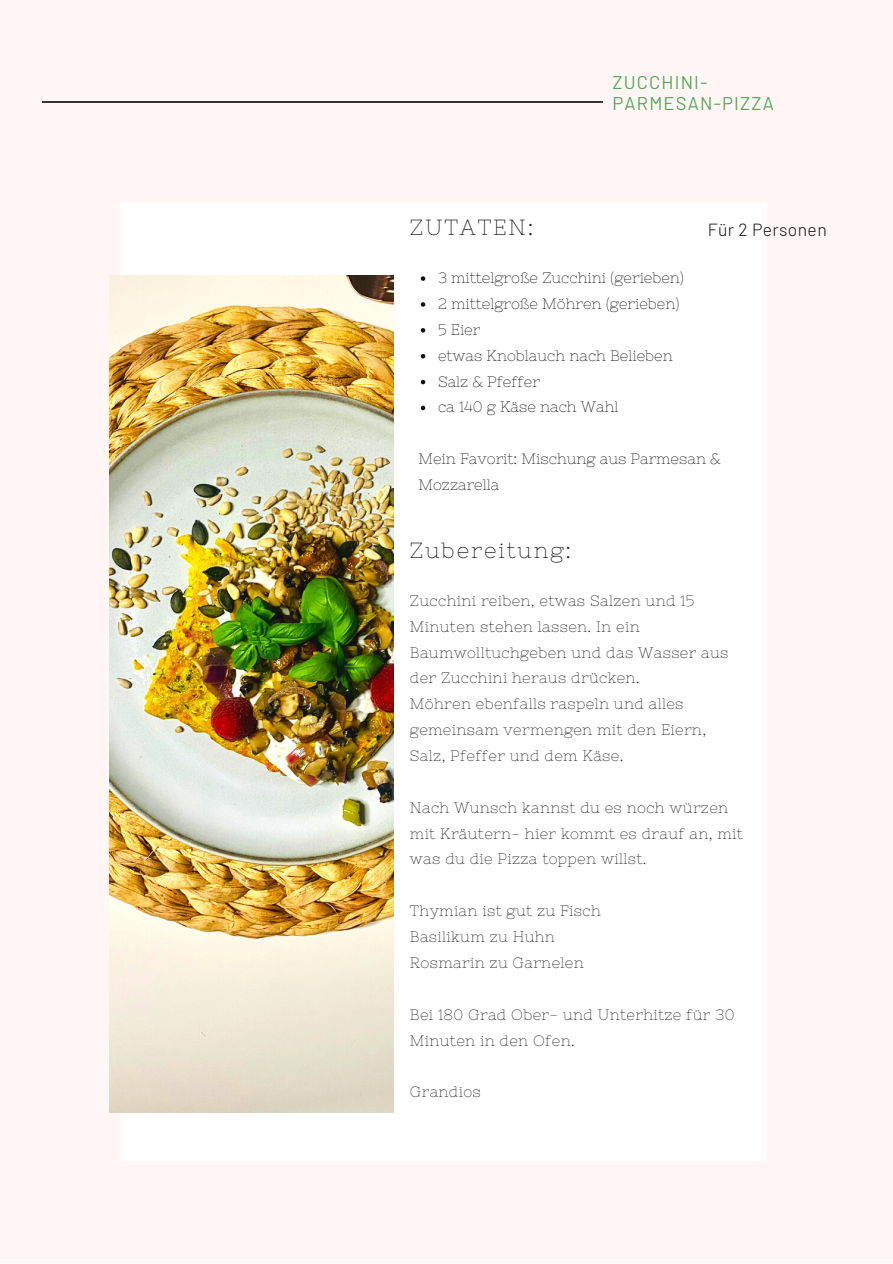
<style>
.page{position:relative;width:893px;height:1264px;background:#fff}
.page>*{position:absolute;margin:0;border:0;box-sizing:border-box;transform-origin:0 0}
.t1{font:21.9px "Nixie One";letter-spacing:.09em;color:#121111}
.t2{font:18.45px/21px "Barlow";letter-spacing:.065em;color:#55a65a}
.t3{font:300 17.55px "Barlow";letter-spacing:.025em;color:#121111}
.t4{font:15px/25.8px "Nixie One";letter-spacing:.025em;color:#1e1e1e}
.t5{font:15px/25.8px "Nixie One";color:#121111}
</style>
<div class="page">
<div style="left:0;top:0;width:892px;height:1262px;background:#fff6f5"></div>
<div style="left:120px;top:202px;width:647px;height:958px;background:#fff"></div>
<svg style="left:421px;top:276px;width:4px;height:5px"></svg>
<svg style="left:421px;top:302px;width:4px;height:5px"></svg>
<svg style="left:421px;top:328px;width:4px;height:4px"></svg>
<svg style="left:421px;top:354px;width:4px;height:4px"></svg>
<svg style="left:421px;top:380px;width:4px;height:4px"></svg>
<svg style="left:421px;top:405px;width:4px;height:5px"></svg>
<hr style="left:43px;top:101px;width:559px;height:1px;background:#383536">
<img style="left:109px;top:275px;width:285px;height:837px">
<p class="t1" style="left:410px;top:215px;width:125px">ZUTATEN:</p>
<p class="t2" style="left:612px;top:71px;width:163px">ZUCCHINI-<br>PARMESAN-PIZZA</p>
<p class="t3" style="left:707px;top:218px;width:120px">Für 2 Personen</p>
<p class="t5" style="left:438px;top:265px;width:248px">3 mittelgroße Zucchini (gerieben)</p>
<p class="t5" style="left:438px;top:291px;width:243px">2 mittelgroße Möhren (gerieben)</p>
<p class="t5" style="left:438px;top:316px;width:44px">5 Eier</p>
<p class="t5" style="left:438px;top:342px;width:236px">etwas Knoblauch nach Belieben</p>
<p class="t5" style="left:438px;top:368px;width:103px">Salz &amp; Pfeffer</p>
<p class="t5" style="left:438px;top:394px;width:182px">ca 140 g Käse nach Wahl</p>
<p class="t5" style="left:418px;top:446px;width:303px">Mein Favorit: Mischung aus Parmesan &amp;<br>Mozzarella</p>
<p class="t1" style="left:410px;top:537px;width:163px">Zubereitung:</p>
<p class="t4" style="left:410px;top:587px;width:320px">Zucchini reiben, etwas Salzen und 15<br>Minuten stehen lassen. In ein Baumwolltuchgeben und das Wasser aus der Zucchini heraus drücken.</p>
<p class="t4" style="left:410px;top:691px;width:297px">Möhren ebenfalls raspeln und alles gemeinsam vermengen mit den Eiern,</p>
<p class="t4" style="left:410px;top:742px;width:215px">Salz, Pfeffer und dem Käse.</p>
<p class="t4" style="left:410px;top:794px;width:334px">Nach Wunsch kannst du es noch würzen mit Kräutern- hier kommt es drauf an, mit was du die Pizza toppen willst.</p>
<p class="t4" style="left:410px;top:898px;width:192px">Thymian ist gut zu Fisch</p>
<p class="t4" style="left:410px;top:923px;width:146px">Basilikum zu Huhn</p>
<p class="t4" style="left:410px;top:949px;width:175px">Rosmarin zu Garnelen</p>
<p class="t4" style="left:410px;top:1001px;width:326px">Bei 180 Grad Ober- und Unterhitze für 30<br>Minuten in den Ofen.</p>
<p class="t4" style="left:410px;top:1078px;width:72px">Grandios</p>
</div>
